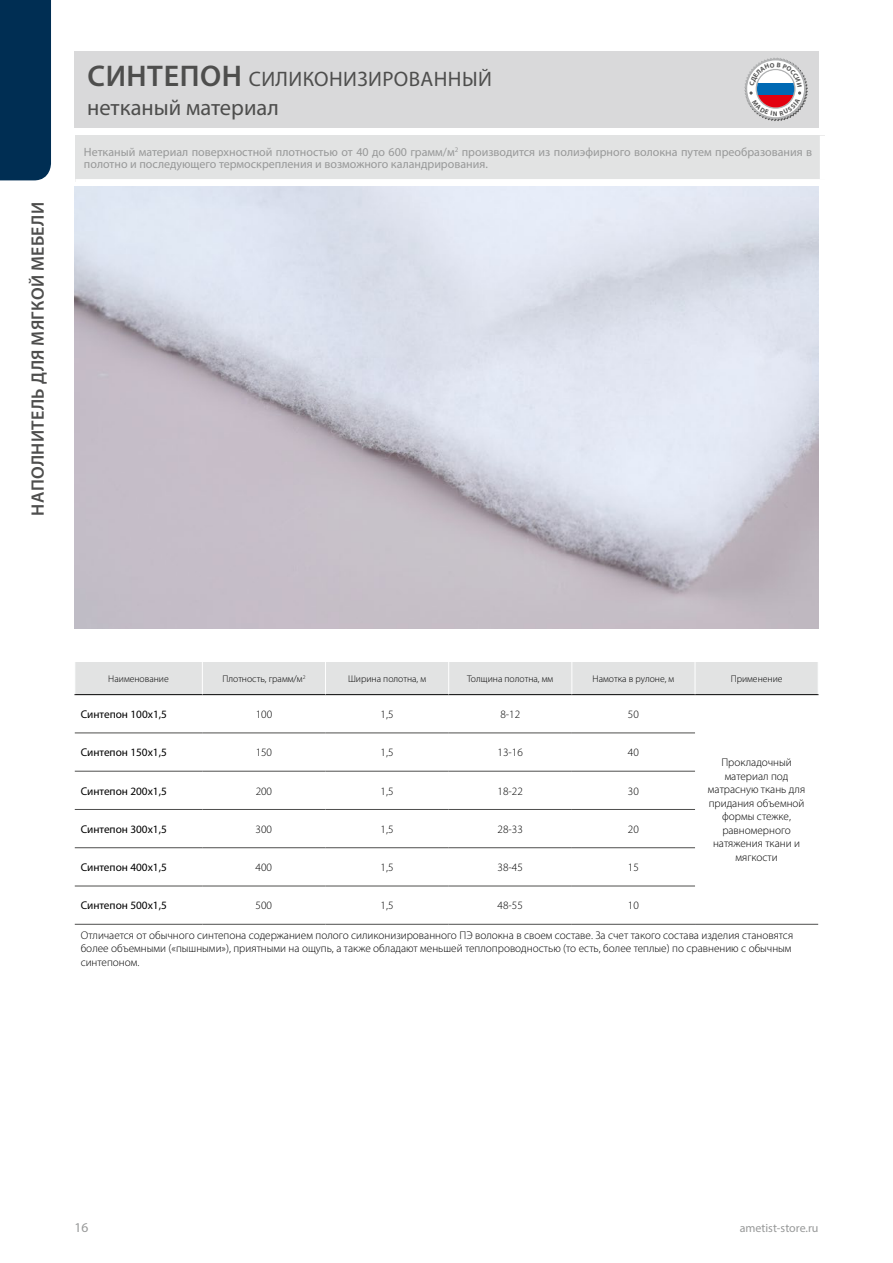
<style>
.page{position:relative;width:893px;height:1263px;background:#fff}
.page>*{position:absolute;margin:0;border:0;box-sizing:border-box;transform-origin:0 0}
.t1{font:22.5px "Myriad Pro";color:#4e4e4d}
.t2{font:21px "Myriad Pro";letter-spacing:.02em;color:#4e4e4d}
.t3{font:600 18px "Myriad Pro";letter-spacing:.02em;color:#4e4e4d}
.t4{font:13.5px "Myriad Pro";color:#989999}
.t5{font:12px/12px "Myriad Pro";color:#989999}
.t6{font:300 11.25px/13.5px "Myriad Pro";color:#000;text-align:center}
.t7{font:11.25px "Myriad Pro";color:#000}
.t8{font:300 9.75px "Myriad Pro";color:#000}
.s1{font-weight:600;font-size:30px}
</style>
<div class="page">
<div style="left:74px;top:51px;width:745px;height:77px;background:#d9d9da"></div>
<div style="left:0;top:0;width:51px;height:180px;background:#002e53"></div>
<svg style="left:75px;top:662px;width:743px;height:262px"></svg>
<svg style="left:202px;top:695px;width:247px;height:229px"></svg>
<svg style="left:449px;top:695px;width:369px;height:229px"></svg>
<hr style="left:75px;top:732px;width:127px;height:1px;background:#4e4e4d">
<hr style="left:202px;top:732px;width:124px;height:1px;background:#4e4e4d">
<hr style="left:326px;top:732px;width:123px;height:1px;background:#4e4e4d">
<hr style="left:449px;top:732px;width:123px;height:1px;background:#4e4e4d">
<hr style="left:572px;top:732px;width:123px;height:1px;background:#4e4e4d">
<hr style="left:75px;top:771px;width:127px;height:1px;background:#4e4e4d">
<hr style="left:202px;top:771px;width:124px;height:1px;background:#4e4e4d">
<hr style="left:326px;top:771px;width:123px;height:1px;background:#4e4e4d">
<hr style="left:449px;top:771px;width:123px;height:1px;background:#4e4e4d">
<hr style="left:572px;top:771px;width:123px;height:1px;background:#4e4e4d">
<hr style="left:75px;top:809px;width:127px;height:1px;background:#4e4e4d">
<hr style="left:202px;top:809px;width:124px;height:1px;background:#4e4e4d">
<hr style="left:326px;top:809px;width:123px;height:1px;background:#4e4e4d">
<hr style="left:449px;top:809px;width:123px;height:1px;background:#4e4e4d">
<hr style="left:572px;top:809px;width:123px;height:1px;background:#4e4e4d">
<hr style="left:75px;top:847px;width:127px;height:1px;background:#4e4e4d">
<hr style="left:202px;top:847px;width:124px;height:1px;background:#4e4e4d">
<hr style="left:326px;top:847px;width:123px;height:1px;background:#4e4e4d">
<hr style="left:449px;top:847px;width:123px;height:1px;background:#4e4e4d">
<hr style="left:572px;top:847px;width:123px;height:1px;background:#4e4e4d">
<hr style="left:75px;top:886px;width:127px;height:1px;background:#4e4e4d">
<hr style="left:202px;top:886px;width:124px;height:1px;background:#4e4e4d">
<hr style="left:326px;top:886px;width:123px;height:1px;background:#4e4e4d">
<hr style="left:449px;top:886px;width:123px;height:1px;background:#4e4e4d">
<hr style="left:572px;top:886px;width:123px;height:1px;background:#4e4e4d">
<hr style="left:75px;top:924px;width:127px;height:1px;background:#4e4e4d">
<hr style="left:202px;top:924px;width:124px;height:1px;background:#4e4e4d">
<hr style="left:326px;top:924px;width:123px;height:1px;background:#4e4e4d">
<hr style="left:449px;top:924px;width:123px;height:1px;background:#4e4e4d">
<hr style="left:572px;top:924px;width:123px;height:1px;background:#4e4e4d">
<hr style="left:695px;top:924px;width:123px;height:1px;background:#4e4e4d">
<hr style="left:74px;top:694px;width:128px;height:1px;background:#000">
<hr style="left:202px;top:694px;width:124px;height:1px;background:#000">
<hr style="left:326px;top:694px;width:123px;height:1px;background:#000">
<hr style="left:449px;top:694px;width:123px;height:1px;background:#000">
<hr style="left:572px;top:694px;width:123px;height:1px;background:#000">
<hr style="left:695px;top:694px;width:124px;height:1px;background:#000">
<hr style="left:202px;top:662px;width:1px;height:32px;background:#fff">
<hr style="left:325px;top:662px;width:1px;height:32px;background:#fff">
<hr style="left:448px;top:662px;width:1px;height:32px;background:#fff">
<hr style="left:571px;top:662px;width:1px;height:32px;background:#fff">
<hr style="left:695px;top:662px;width:1px;height:32px;background:#fff">
<img style="left:74px;top:187px;width:745px;height:442px">
<div style="left:75px;top:136px;width:750px;height:46px;background:#e2e3e3"></div>
<div style="left:820px;top:136px;width:10px;height:43px;background:#fff"></div>
<div style="left:75px;top:179px;width:755px;height:5px;background:#fff"></div>
<svg style="left:744px;top:57px;width:64px;height:64px"></svg>
<h3 class="t3" style="left:26px;top:516px;width:315px;rotate:-90deg">НАПОЛНИТЕЛЬ ДЛЯ МЯГКОЙ МЕБЕЛИ</h3>
<h2 class="t2" style="left:87px;top:66px;width:406px"><span class="s1">СИНТЕПОН</span> СИЛИКОНИЗИРОВАННЫЙ</h2>
<h1 class="t1" style="left:87px;top:93px;width:193px">нетканый материал</h1>
<p class="t5" style="left:84px;top:146px;width:730px">Нетканый материал поверхностной плотностью от 40 до 600 грамм/м<sup>2</sup> производится из полиэфирного волокна путем преобразования в полотно и последующего термоскрепления и возможного каландрирования.</p>
<p class="t8" style="left:108px;top:673px;width:62px">Наименование</p>
<p class="t8" style="left:222px;top:673px;width:85px">Плотность, грамм/м<sup>2</sup></p>
<p class="t8" style="left:348px;top:673px;width:80px">Ширина полотна, м</p>
<p class="t8" style="left:467px;top:673px;width:87px">Толщина полотна, мм</p>
<p class="t8" style="left:592px;top:673px;width:83px">Намотка в рулоне, м</p>
<p class="t8" style="left:731px;top:673px;width:53px">Применение</p>
<p class="t7" style="left:81px;top:707px;width:88px">Синтепон 100х1,5</p>
<p class="t6" style="left:256px;top:707px;width:18px">100</p>
<p class="t6" style="left:381px;top:707px;width:14px">1,5</p>
<p class="t6" style="left:500px;top:707px;width:21px">8-12</p>
<p class="t6" style="left:628px;top:707px;width:12px">50</p>
<p class="t6" style="left:708px;top:756px;width:99px">Прокладочный материал под матрасную ткань для придания объемной формы стежке, равномерного натяжения ткани и мягкости</p>
<p class="t7" style="left:81px;top:745px;width:88px">Синтепон 150х1,5</p>
<p class="t6" style="left:256px;top:746px;width:18px">150</p>
<p class="t6" style="left:381px;top:746px;width:14px">1,5</p>
<p class="t6" style="left:498px;top:746px;width:27px">13-16</p>
<p class="t6" style="left:628px;top:746px;width:12px">40</p>
<p class="t7" style="left:81px;top:784px;width:88px">Синтепон 200х1,5</p>
<p class="t6" style="left:256px;top:784px;width:18px">200</p>
<p class="t6" style="left:381px;top:784px;width:14px">1,5</p>
<p class="t6" style="left:498px;top:784px;width:27px">18-22</p>
<p class="t6" style="left:628px;top:784px;width:12px">30</p>
<p class="t7" style="left:81px;top:822px;width:88px">Синтепон 300х1,5</p>
<p class="t6" style="left:256px;top:822px;width:18px">300</p>
<p class="t6" style="left:381px;top:822px;width:14px">1,5</p>
<p class="t6" style="left:498px;top:822px;width:27px">28-33</p>
<p class="t6" style="left:628px;top:822px;width:12px">20</p>
<p class="t7" style="left:81px;top:860px;width:88px">Синтепон 400х1,5</p>
<p class="t6" style="left:256px;top:860px;width:18px">400</p>
<p class="t6" style="left:381px;top:860px;width:14px">1,5</p>
<p class="t6" style="left:498px;top:860px;width:27px">38-45</p>
<p class="t6" style="left:628px;top:860px;width:12px">15</p>
<p class="t7" style="left:81px;top:899px;width:88px">Синтепон 500х1,5</p>
<p class="t6" style="left:256px;top:899px;width:18px">500</p>
<p class="t6" style="left:381px;top:899px;width:14px">1,5</p>
<p class="t6" style="left:497px;top:899px;width:27px">48-55</p>
<p class="t6" style="left:628px;top:899px;width:12px">10</p>
<p class="t6" style="left:81px;top:928px;width:714px;text-align:left">Отличается от обычного синтепона содержанием полого силиконизированного ПЭ волокна в своем составе. За счет такого состава изделия становятся более объемными («пышными»), приятными на ощупь, а также обладают меньшей теплопроводностью (то есть, более теплые) по сравнению с обычным синтепоном.</p>
<p class="t4" style="left:74px;top:1219px;width:15px">16</p>
<p class="t5" style="left:740px;top:1222px;width:80px">ametist-store.ru</p>
</div>
